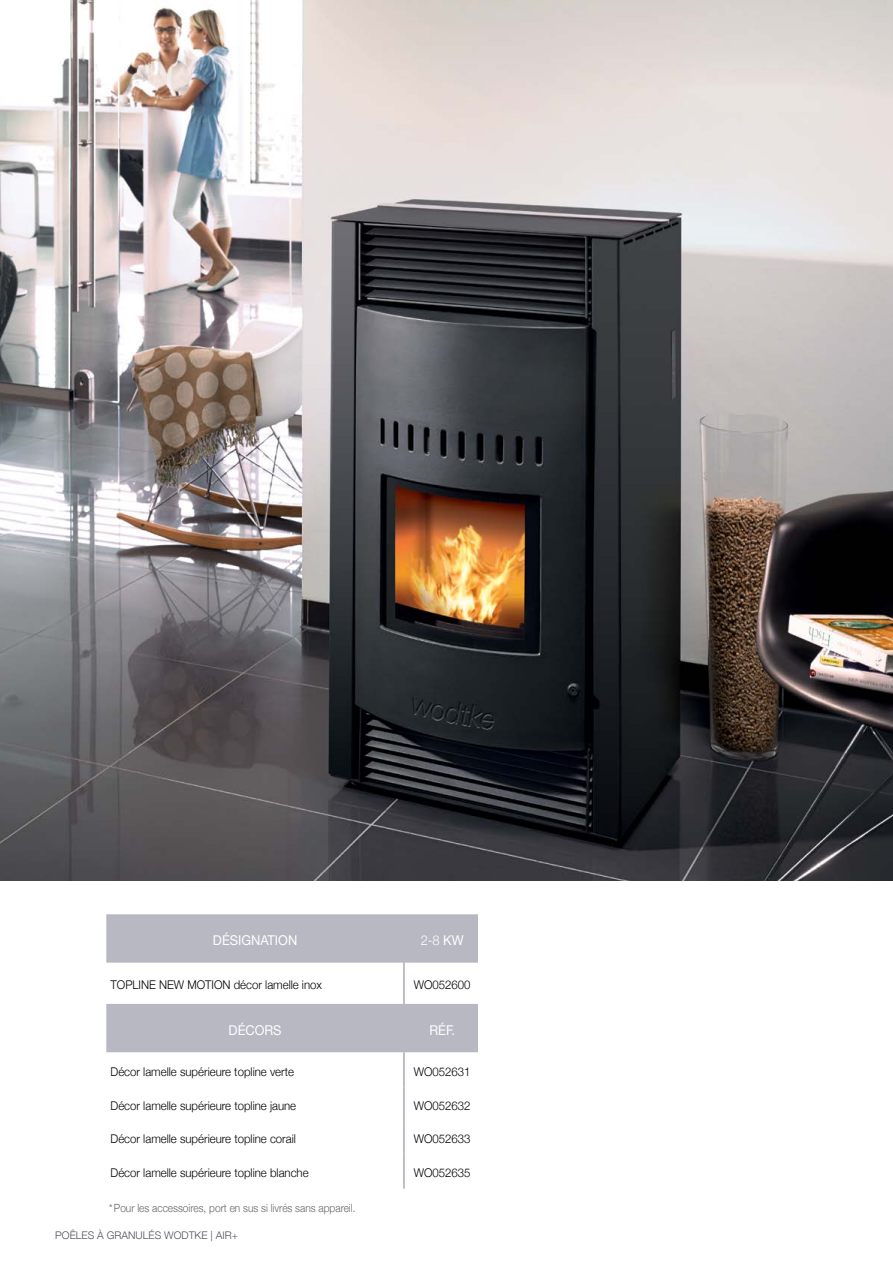
<style>
.page{position:relative;width:893px;height:1263px;background:#fff}
.page>*{position:absolute;margin:0;border:0;box-sizing:border-box;transform-origin:0 0}
.t1{font:13.5px "Helvetica Neue";color:#fff;scale:.95 1}
.t2{font:300 13.5px "Helvetica Neue";color:#fff;scale:.95 1}
._3_ref_prix{font:300 12px "Helvetica Neue";color:#000;scale:.95 1}
._6_NOTE{font:300 11.25px "Helvetica Neue";color:#636466;scale:.9 1}
.t3{font:300 10.5px "Helvetica Neue";color:#4f4e5c}
.s1{font-weight:400}
</style>
<div class="page">
<img style="left:0;top:0;width:893px;height:880px">
<div style="left:106px;top:914px;width:372px;height:49px;background:#b8b8c3"></div>
<div style="left:106px;top:1004px;width:372px;height:48px;background:#b8b8c3"></div>
<hr style="left:404px;top:963px;width:1px;height:41px;background:#80808e">
<hr style="left:404px;top:1052px;width:1px;height:35px;background:#80808e">
<hr style="left:404px;top:1121px;width:1px;height:32px;background:#80808e">
<hr style="left:404px;top:1153px;width:1px;height:36px;background:#80808e">
<hr style="left:404px;top:1087px;width:1px;height:34px;background:#80808e">
<p class="t1" style="left:213px;top:930px;width:90px">DÉSIGNATION</p>
<p class="t2" style="left:421px;top:929px;width:47px">2-8 <span class="s1">KW</span></p>
<p class="_3_ref_prix" style="left:111px;top:975px;width:224px">TOPLINE NEW MOTION décor lamelle inox</p>
<p class="_3_ref_prix" style="left:414px;top:975px;width:61px">WO052600</p>
<p class="t1" style="left:229px;top:1020px;width:57px">DÉCORS</p>
<p class="t1" style="left:429px;top:1020px;width:28px">RÉF.</p>
<p class="_3_ref_prix" style="left:111px;top:1062px;width:195px">Décor lamelle supérieure topline verte</p>
<p class="_3_ref_prix" style="left:414px;top:1062px;width:61px">WO052631</p>
<p class="_3_ref_prix" style="left:111px;top:1096px;width:197px">Décor lamelle supérieure topline jaune</p>
<p class="_3_ref_prix" style="left:414px;top:1096px;width:61px">WO052632</p>
<p class="_3_ref_prix" style="left:111px;top:1129px;width:197px">Décor lamelle supérieure topline corail</p>
<p class="_3_ref_prix" style="left:414px;top:1129px;width:61px">WO052633</p>
<p class="_3_ref_prix" style="left:111px;top:1163px;width:210px">Décor lamelle supérieure topline blanche</p>
<p class="_3_ref_prix" style="left:414px;top:1163px;width:61px">WO052635</p>
<p class="_6_NOTE" style="left:109px;top:1199px;width:275px">*Pour les accessoires, port en sus si livrés sans appareil.</p>
<p class="t3" style="left:55px;top:1227px;width:184px">POÊLES À GRANULÉS WODTKE | AIR+</p>
</div>
